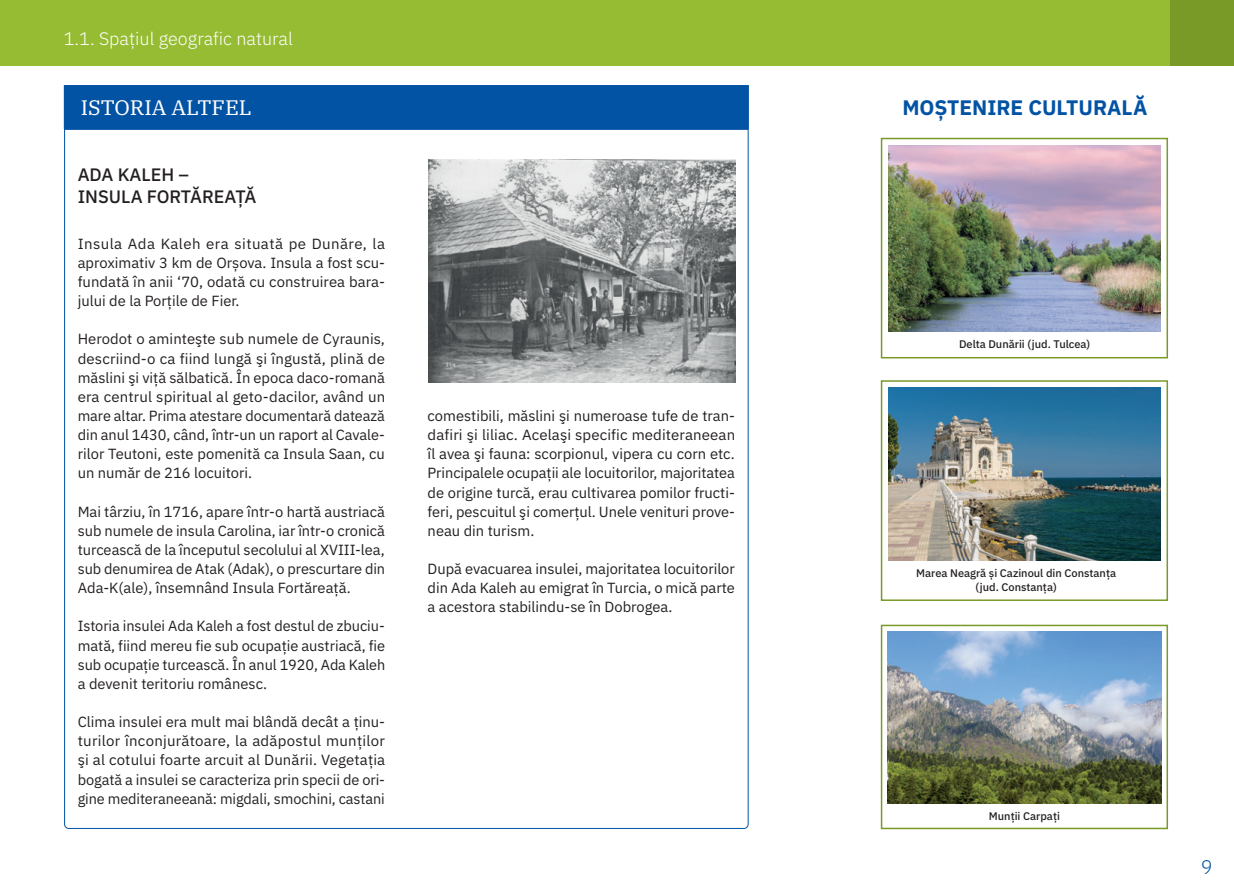
<style>
.page{position:relative;width:1234px;height:893px;background:#fff}
.page>*{position:absolute;margin:0;border:0;box-sizing:border-box;transform-origin:0 0}
.t1{font:700 21px "IBM Plex Sans";color:#0353a5}
.t2{font:21px "IBM Plex Serif";color:#fff}
.t3{font:300 19.65px "IBM Plex Sans";color:#0353a5}
.t4{font:300 18px "IBM Plex Sans";color:#fff}
.t5{font:500 18px/22.5px "IBM Plex Sans";color:#231f20}
.t6{font:14.7px/19.2px "IBM Plex Sans";color:#231f20;text-align:justify}
.t7{font:500 10.95px/14.4px "IBM Plex Sans";color:#231f20;text-align:center}
</style>
<div class="page">
<div style="left:0;top:0;width:1233px;height:66px;background:#96bc33"></div>
<div style="left:1169px;top:0;width:64px;height:66px;background:#799a27"></div>
<div style="left:64px;top:85px;width:684px;height:44px;background:#0353a5"></div>
<div style="left:880px;top:138px;width:287px;height:220px;border:2px solid #799a27"></div>
<svg style="left:64px;top:129px;width:684px;height:700px"></svg>
<img style="left:428px;top:160px;width:306px;height:222px">
<img style="left:888px;top:145px;width:272px;height:187px">
<img style="left:888px;top:387px;width:271px;height:173px">
<div style="left:880px;top:380px;width:287px;height:221px;border:2px solid #799a27"></div>
<img style="left:887px;top:631px;width:274px;height:172px">
<div style="left:880px;top:625px;width:287px;height:204px;border:2px solid #799a27"></div>
<p class="t4" style="left:64px;top:25px;width:230px">1.1. Spațiul geografic natural</p>
<h1 class="t2" style="left:81px;top:91px;width:172px">ISTORIA ALTFEL</h1>
<h1 class="t1" style="left:902px;top:91px;width:246px">MOȘTENIRE CULTURALĂ</h1>
<p class="t5" style="left:78px;top:161px;width:180px">ADA KALEH –<br>INSULA FORTĂREAŢĂ</p>
<p class="t6" style="left:78px;top:233px;width:309px">Insula Ada Kaleh era situată pe Dunăre, la aproximativ 3 km de Orșova. Insula a fost scu&shy;fundată în anii ‘70, odată cu construirea bara&shy;jului de la Porţile de Fier.</p>
<p class="t6" style="left:78px;top:328px;width:309px">Herodot o aminteşte sub numele de Cyraunis, descriind-o ca fiind lungă şi îngustă, plină de măslini şi viţă sălbatică. În epoca daco-romană era centrul spiritual al geto-dacilor, având un mare altar. Prima atestare documentară datează din anul 1430, când, într-un un raport al Cavale&shy;rilor Teutoni, este pomenită ca Insula Saan, cu un număr de 216 locuitori.</p>
<p class="t6" style="left:78px;top:501px;width:309px">Mai târziu, în 1716, apare într-o hartă austriacă sub numele de insula Carolina, iar într-o cronică turcească de la începutul secolului al XVIII-lea, sub denumirea de Atak (Adak), o prescurtare din Ada-K(ale), însemnând Insula Fortăreaţă.</p>
<p class="t6" style="left:78px;top:615px;width:309px">Istoria insulei Ada Kaleh a fost destul de zbuciu&shy;mată, fiind mereu fie sub ocupaţie austriacă, fie sub ocupaţie turcească. În anul 1920, Ada Kaleh a devenit teritoriu românesc.</p>
<p class="t6" style="left:78px;top:711px;width:309px">Clima insulei era mult mai blândă decât a ţinu&shy;turilor înconjurătoare, la adăpostul munţilor şi al cotului foarte arcuit al Dunării. Vegetaţia bogată a insulei se caracteriza prin specii de ori&shy;gine mediteraneeană: migdali, smochini, castani</p>
<p class="t6" style="left:427px;top:405px;width:309px">comestibili, măslini şi numeroase tufe de tran&shy;dafiri şi liliac. Acelaşi specific mediteraneean îl avea şi fauna: scorpionul, vipera cu corn etc.<br>Principalele ocupaţii ale locuitorilor, majoritatea de origine turcă, erau cultivarea pomilor fructi&shy;feri, pescuitul şi comerţul. Unele venituri prove&shy;neau din turism.</p>
<p class="t6" style="left:427px;top:558px;width:309px">După evacuarea insulei, majoritatea locuitorilor din Ada Kaleh au emigrat în Turcia, o mică parte a acestora stabilindu-se în Dobrogea.</p>
<p class="t7" style="left:958px;top:336px;width:133px">Delta Dunării (jud. Tulcea)</p>
<p class="t7" style="left:915px;top:565px;width:201px">Marea Neagră și Cazinoul din Constanța (jud. Constanța)</p>
<p class="t7" style="left:988px;top:808px;width:72px">Munții Carpați</p>
<h2 class="t3" style="left:1200px;top:852px;width:13px">9</h2>
</div>
